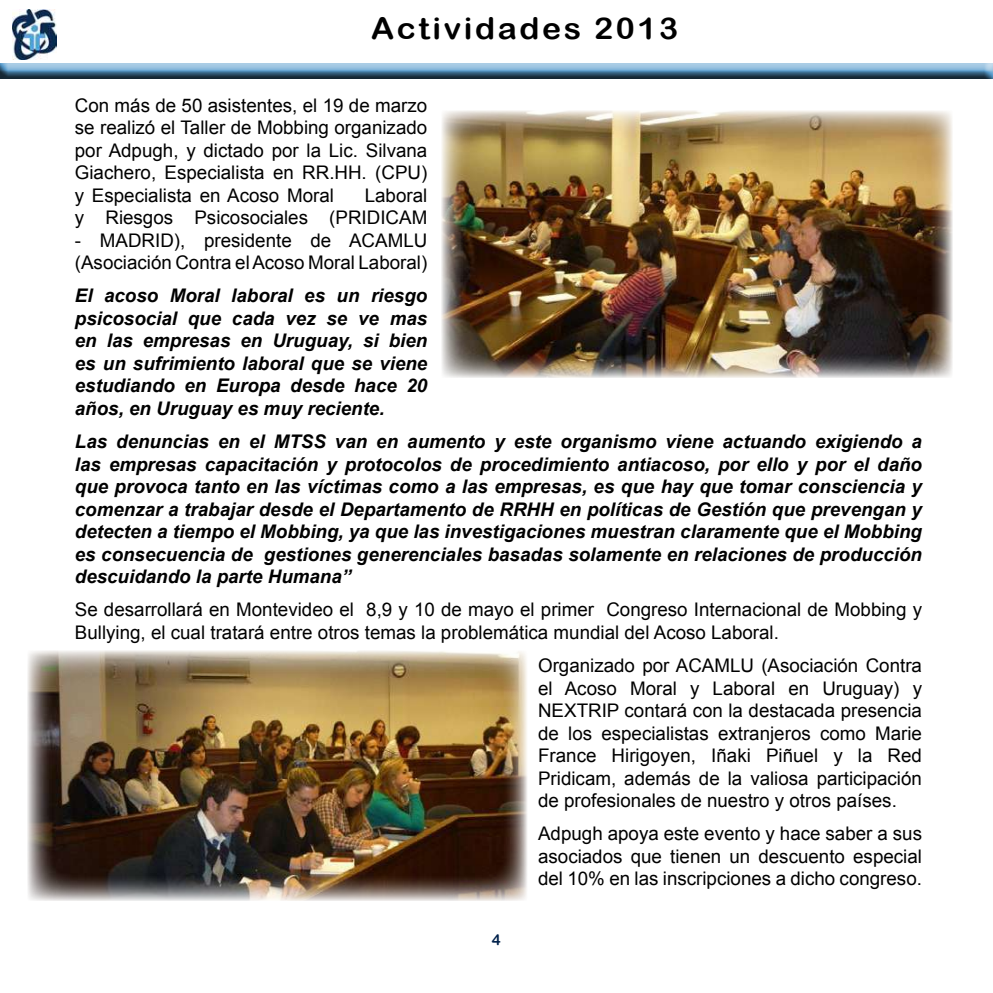
<style>
.page{position:relative;width:993px;height:993px;background:#fff}
.page>*{position:absolute;margin:0;border:0;box-sizing:border-box;transform-origin:0 0}
.t1{font:30px "Arial Rounded MT Bold";letter-spacing:.08em;color:#000;scale:1.07 1}
.t2{font:18.75px/22.5px "Arial";color:#000;text-align:justify}
.t3{font:italic 700 18.75px/22.5px "Arial";color:#000;text-align:justify}
.t4{font:15px "Arial Rounded MT Bold";color:#00214b}
</style>
<div class="page">
<img style="left:12px;top:9px;width:45px;height:50px">
<div style="left:0;top:62px;width:992px;height:18px;background:#000;opacity:.75"></div>
<img style="left:441px;top:110px;width:511px;height:267px">
<img style="left:28px;top:650px;width:499px;height:250px">
<h1 class="t1" style="left:371px;top:11px;width:288px">Actividades 2013</h1>
<p class="t2" style="left:75px;top:94px;width:354px">Con más de 50 asistentes, el 19 de marzo se realizó el Taller de Mobbing organizado por Adpugh, y dictado por la Lic. Silvana Giachero, Especialista en RR.HH. (CPU) y Especialista en Acoso Moral</p>
<p class="t2" style="left:75px;top:184px;width:354px;text-align:right">Laboral<br>y Riesgos Psicosociales (PRIDICAM</p>
<p class="t2" style="left:75px;top:229px;width:354px">- MADRID), presidente de ACAMLU (Asociación Contra el Acoso Moral Laboral)</p>
<p class="t3" style="left:75px;top:285px;width:354px">El acoso Moral laboral es un riesgo psicosocial que cada vez se ve mas en las empresas en Uruguay, si bien es un sufrimiento laboral que se viene estudiando en Europa desde hace 20 años, en Uruguay es muy reciente.</p>
<p class="t3" style="left:75px;top:430px;width:848px">Las denuncias en el MTSS van en aumento y este organismo viene actuando exigiendo a las empresas capacitación y protocolos de procedimiento antiacoso, por ello y por el daño que provoca tanto en las víctimas como a las empresas, es que hay que tomar consciencia y comenzar a trabajar desde el Departamento de RRHH en políticas de Gestión que prevengan y detecten a tiempo el Mobbing, ya que las investigaciones muestran claramente que el Mobbing es consecuencia de gestiones generenciales basadas solamente en relaciones de producción descuidando la parte Humana”</p>
<p class="t2" style="left:75px;top:598px;width:848px">Se desarrollará en Montevideo el 8,9 y 10 de mayo el primer Congreso Internacional de Mobbing y<br>Bullying, el cual tratará entre otros temas la problemática mundial del Acoso Laboral.</p>
<p class="t2" style="left:538px;top:654px;width:385px">Organizado por ACAMLU (Asociación Contra el Acoso Moral y Laboral en Uruguay) y NEXTRIP contará con la destacada presencia de los especialistas extranjeros como Marie France Hirigoyen, Iñaki Piñuel y la Red Pridicam, además de la valiosa participación de profesionales de nuestro y otros países.</p>
<p class="t2" style="left:538px;top:822px;width:385px">Adpugh apoya este evento y hace saber a sus asociados que tienen un descuento especial del 10% en las inscripciones a dicho congreso.</p>
<p class="t4" style="left:491px;top:930px;width:10px">4</p>
</div>
